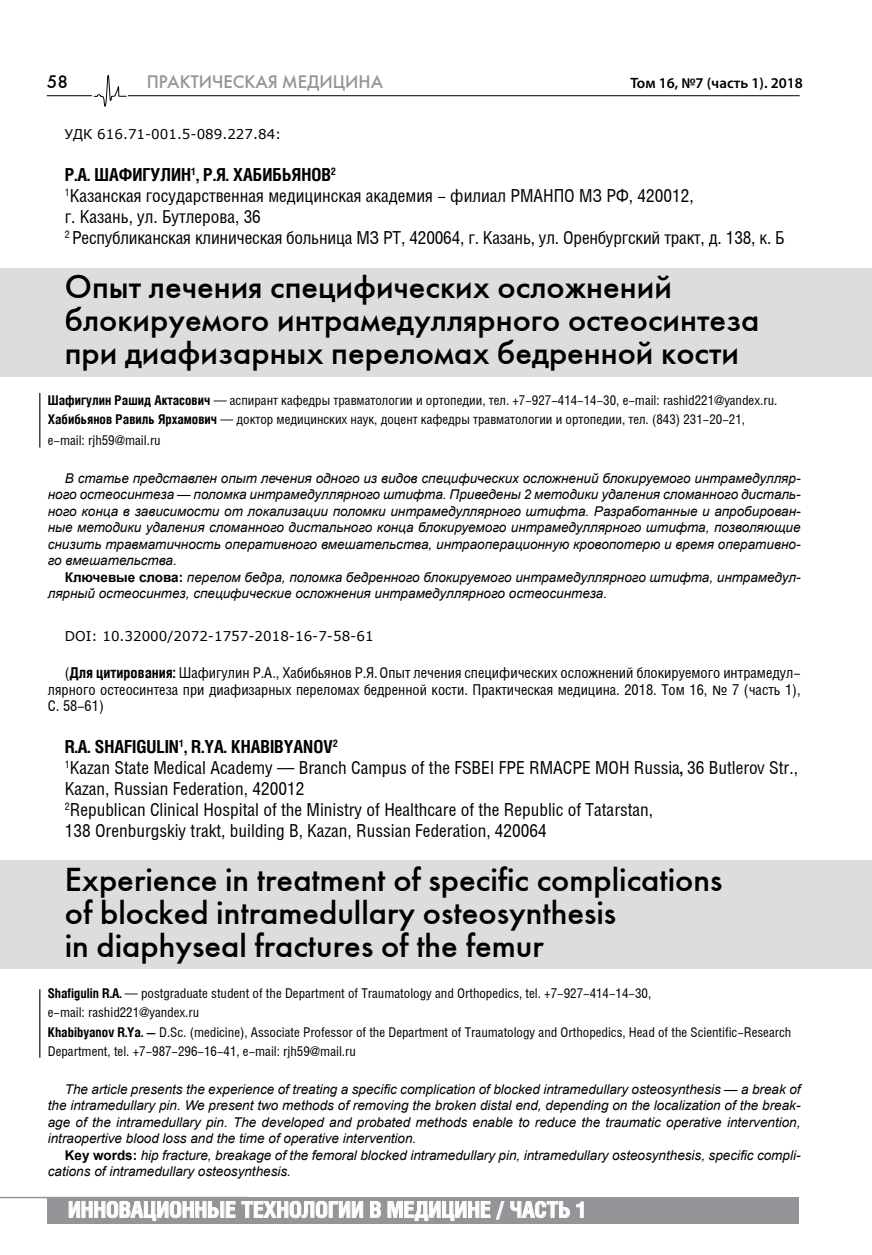
<style>
.page{position:relative;width:872px;height:1255px;background:#fff}
.page>*{position:absolute;margin:0;border:0;box-sizing:border-box;transform-origin:0 0}
.t1{font:33px/33px "Futuris C";color:#000}
.t2{font:700 21.75px "Helios Cond";color:#fff;scale:1.05 1}
.t3{font:18px/21px "Helios Cond";color:#000}
.t4{font:700 18px "Helios Cond";color:#000}
.t5{font:18px "Futuris C";color:#939598}
.t6{font:18px "Futuris C";color:#000}
.t7{font:15px/16.5px "Helios Cond";color:#000;text-align:justify}
.t8{font:600 15px "Myriad Pro";color:#000}
.t9{font:italic 13.5px/16.5px "Arial";color:#000;text-align:justify}
.t10{font:13.5px/19.5px "Helios Cond";color:#000}
.t11{font:13.5px "Verdana";color:#000}
.s1{font-weight:700}
.s2{font-weight:700;font-style:normal}
.s3{font-family:"Calibri"}
</style>
<div class="page">
<div style="left:47px;top:1196px;width:751px;height:27px;background:#939598"></div>
<svg style="left:68px;top:1201px;width:295px;height:20px"></svg>
<svg style="left:370px;top:1201px;width:11px;height:17px"></svg>
<svg style="left:387px;top:1196px;width:183px;height:25px"></svg>
<svg style="left:576px;top:1201px;width:8px;height:17px"></svg>
<hr style="left:0;top:1196px;width:248px;height:2px;background:#939598">
<hr style="left:47px;top:95px;width:752px;height:1px;background:#000">
<div style="left:93px;top:74px;width:35px;height:33px;background:#fff"></div>
<svg style="left:93px;top:74px;width:34px;height:33px"></svg>
<div style="left:0;top:268px;width:872px;height:109px;background:#dcddde"></div>
<div style="left:0;top:860px;width:872px;height:108px;background:#dcddde"></div>
<hr style="left:39px;top:393px;width:1px;height:54px;background:#000">
<hr style="left:39px;top:989px;width:1px;height:68px;background:#000">
<h3 class="t6" style="left:47px;top:71px;width:23px">58</h3>
<h3 class="t5" style="left:147px;top:71px;width:238px">ПРАКТИЧЕСКАЯ МЕДИЦИНА</h3>
<p class="t8" style="left:630px;top:73px;width:174px">Том 16, №7 (часть 1). 2018</p>
<p class="t11" style="left:65px;top:125px;width:218px">УДК 616.71-001.5-089.227.84:</p>
<p class="t3" style="left:65px;top:164px;width:721px"><span class="s1">Р.А. ШАФИГУЛИН</span><sup>1</sup><span class="s1">, Р.Я. ХАБИБЬЯНОВ</span><sup>2<br></sup><sup>1</sup>Казанская государственная медицинская академия - филиал РМАНПО МЗ РФ, 420012,<br>г. Казань, ул. Бутлерова, 36<br><sup>2</sup> Республиканская клиническая больница МЗ РТ, 420064, г. Казань, ул. Оренбургский тракт, д. 138, к. Б</p>
<h1 class="t1" style="left:65px;top:270px;width:696px">Опыт лечения специфических осложнений блокируемого интрамедуллярного остеосинтеза при диафизарных переломах бедренной кости</h1>
<p class="t10" style="left:48px;top:390px;width:731px"><span class="s1">Шафигулин Рашид Актасович</span> — аспирант кафедры травматологии и ортопедии, тел. +7-927-414-14-30, e-mail: rashid221@yandex.ru.<br><span class="s1">Хабибьянов Равиль Ярхамович</span> — доктор медицинских наук, доцент кафедры травматологии и ортопедии, тел. (843) 231-20-21,</p>
<p class="t10" style="left:48px;top:431px;width:114px">e-mail: rjh59@mail.ru</p>
<p class="t9" style="left:48px;top:470px;width:754px;text-indent:17px">В статье представлен опыт лечения одного из видов специфических осложнений блокируемого интрамедулляр&shy;ного остеосинтеза — поломка интрамедуллярного штифта. Приведены 2 методики удаления сломанного дисталь&shy;ного конца в зависимости от локализации поломки интрамедуллярного штифта. Разработанные и апробирован&shy;ные методики удаления сломанного дистального конца блокируемого интрамедуллярного штифта, позволяющие снизить травматичность оперативного вмешательства, интраоперационную кровопотерю и время оперативно&shy;го вмешательства.</p>
<p class="t9" style="left:48px;top:569px;width:754px;text-indent:17px"><span class="s2">Ключевые слова:</span> перелом бедра, поломка бедренного блокируемого интрамедуллярного штифта, интрамедул&shy;лярный остеосинтез, специфические осложнения интрамедуллярного остеосинтеза.</p>
<p class="t11" style="left:65px;top:626px;width:310px">DOI: 10.32000/2072-1757-2018-16-7-58-61</p>
<p class="t7" style="left:48px;top:664px;width:754px;text-indent:17px">(<span class="s1">Для цитирования:</span> Шафигулин Р.А., Хабибьянов Р.Я.Опыт лечения специфических осложнений блокируемого интрамедул&shy;лярного остеосинтеза при диафизарных переломах бедренной кости. Практическая медицина. 2018. Том 16, <span class="s3">№</span> 7 (часть 1), C. 58-61)</p>
<h3 class="t4" style="left:65px;top:735px;width:195px">R.A. Shafigulin<sup>1</sup>, R.Ya. Khabib</h3>
<p class="t3" style="left:65px;top:736px;width:734px;text-indent:219px"><span class="s1">yanov</span><sup>2<br></sup><sup>1</sup>Kazan State Medical Academy — Branch Campus of the FSBEI FPE RMACPE MOH Russia<span class="s1">,</span> 36 Butlerov Str., Kazan, Russian Federation, 420012<br><sup>2</sup>Republican Clinical Hospital of the Ministry of Healthcare of the Republic of Tatarstan,<br>138 Orenburgskiy trakt, building B, Kazan, Russian Federation, 420064</p>
<h1 class="t1" style="left:65px;top:863px;width:659px">Experience in treatment of specific complications of blocked intramedullary osteosynthesis<br>in diaphyseal fractures of the femur</h1>
<p class="t10" style="left:48px;top:983px;width:745px"><span class="s1">Shafigulin R.A.</span> — postgraduate student of the Department of Traumatology and Orthopedics, tel. +7-927-414-14-30,<br>e-mail: rashid221@yandex.ru<br><span class="s1">Khabibyanov R.Ya. —</span> D.Sc. (medicine), Associate Professor of the Department of Traumatology and Orthopedics, Head of the Scientific-Research Department, tel. +7-987-296-16-41, e-mail: rjh59@mail.ru</p>
<p class="t9" style="left:48px;top:1080px;width:754px;text-indent:17px">The article presents the experience of treating a specific complication of blocked intramedullary osteosynthesis — a break of the intramedullary pin. We present two methods of removing the broken distal end, depending on the localization of the break&shy;age of the intramedullary pin. The developed and probated methods enable to reduce the traumatic operative intervention, intraopertive blood loss and the time of operative intervention.</p>
<p class="t9" style="left:48px;top:1146px;width:754px;text-indent:17px"><span class="s2">Key words:</span> hip fracture, breakage of the femoral blocked intramedullary pin, intramedullary osteosynthesis, specific compli&shy;cations of intramedullary osteosynthesis.</p>
<h2 class="t2" style="left:68px;top:1196px;width:495px">ИННОВАЦИОННЫЕ ТЕХНОЛОГИИ В МЕДИЦИНЕ / часть 1</h2>
</div>
